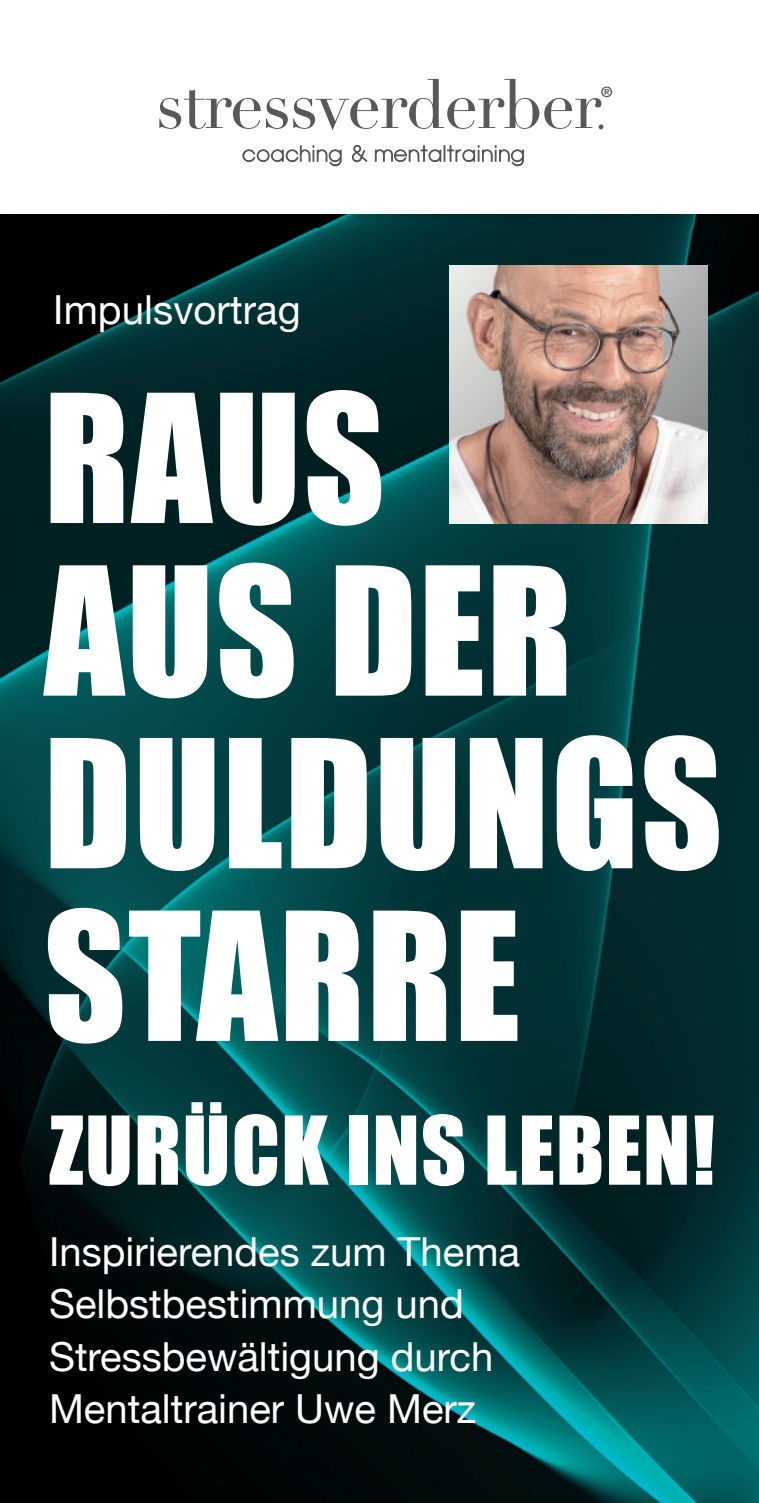
<style>
.page{position:relative;width:759px;height:1503px;background:#fff}
.page>*{position:absolute;margin:0;border:0;box-sizing:border-box;transform-origin:0 0}
.t1{font:164.75px/172.5px "Impact";letter-spacing:.015em;color:#fff;scale:.96 1}
.t2{font:87.5px "Impact";letter-spacing:.015em;color:#fff}
.t3{font:68px "Didot";letter-spacing:-.025em;color:#57585a}
.t4{font:40px/52.5px "Helvetica Neue";color:#fff}
.t5{font:700 14.25px "Helvetica Neue";color:#57585a}
</style>
<div class="page">
<img style="left:0;top:228px;width:758px;height:1274px">
<img style="left:449px;top:265px;width:258px;height:258px">
<svg style="left:242px;top:145px;width:100px;height:22px"></svg>
<svg style="left:352px;top:145px;width:16px;height:17px"></svg>
<svg style="left:374px;top:145px;width:150px;height:22px"></svg>
<svg style="left:598px;top:124px;width:5px;height:5px"></svg>
<img style="left:0;top:214px;width:758px;height:14px">
<h3 class="t3" style="left:155px;top:64px;width:447px">stressverderber</h3>
<p class="t5" style="left:600px;top:81px;width:13px">®</p>
<p class="t4" style="left:53px;top:285px;width:249px">Impulsvortrag</p>
<h1 class="t1" style="left:44px;top:368px;width:707px">RAUS<br>AUS DER<br>DULDUNGS<br>STARRE</h1>
<h2 class="t2" style="left:49px;top:1082px;width:667px">ZURÜCK INS LEBEN!</h2>
<p class="t4" style="left:49px;top:1227px;width:472px">Inspirierendes zum Thema<br>Selbstbestimmung und<br>Stressbewältigung durch<br>Mentaltrainer Uwe Merz</p>
</div>
